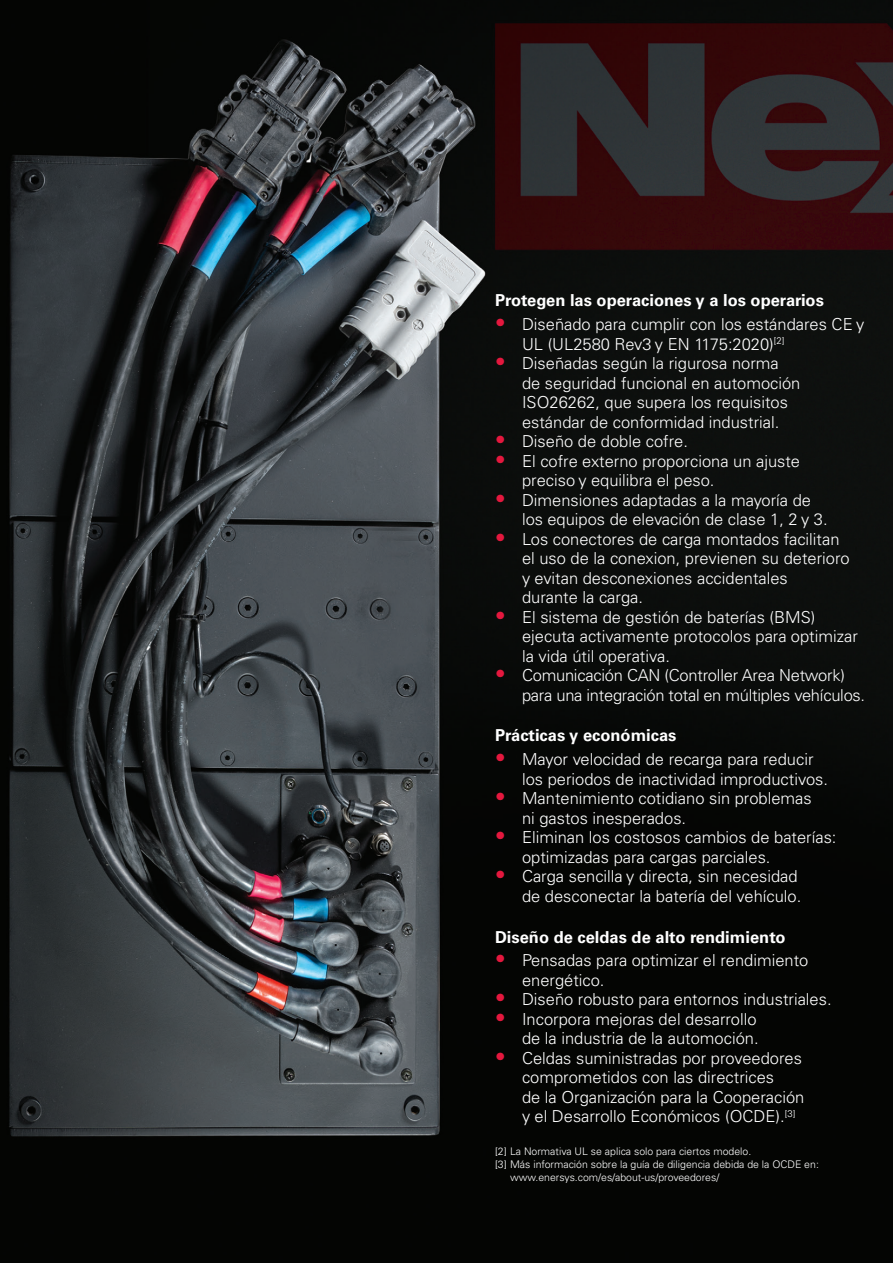
<style>
.page{position:relative;width:893px;height:1263px;background:#fff}
.page>*{position:absolute;margin:0;border:0;box-sizing:border-box;transform-origin:0 0}
.t1{font:300 16.5px/19.5px "Univers LT Pro 45";color:#fff}
.t2{font:700 16.5px "Univers LT Pro 65";color:#fff}
.t3{font:300 10.5px "Univers LT Pro 45";color:#fff}
.s1{font-size:21px;color:#e4183e}
</style>
<div class="page">
<img style="left:0;top:0;width:893px;height:1263px">
<p class="t2" style="left:495px;top:291px;width:330px">Protegen las operaciones y a los operarios</p>
<p class="t1" style="left:522px;top:315px;width:344px;text-indent:-27px"><span class="s1">•</span> Diseñado para cumplir con los estándares CE y<br>UL (UL2580 Rev3 y EN 1175:2020)<sup>[2]</sup></p>
<p class="t1" style="left:522px;top:354px;width:280px;text-indent:-27px"><span class="s1">•</span> Diseñadas según la rigurosa norma de seguridad funcional en automoción ISO26262, que supera los requisitos estándar de conformidad industrial.</p>
<p class="t1" style="left:495px;top:432px;width:194px"><span class="s1">•</span> Diseño de doble cofre.</p>
<p class="t1" style="left:522px;top:451px;width:280px;text-indent:-27px"><span class="s1">•</span> El cofre externo proporciona un ajuste preciso y equilibra el peso.</p>
<p class="t1" style="left:522px;top:490px;width:307px;text-indent:-27px"><span class="s1">•</span> Dimensiones adaptadas a la mayoría de los equipos de elevación de clase 1, 2 y 3.</p>
<p class="t1" style="left:522px;top:529px;width:329px;text-indent:-27px"><span class="s1">•</span> Los conectores de carga montados facilitan el uso de la conexion, previenen su deterioro y evitan desconexiones accidentales<br>durante la carga.</p>
<p class="t1" style="left:522px;top:607px;width:337px;text-indent:-27px"><span class="s1">•</span> El sistema de gestión de baterías (BMS) ejecuta activamente protocolos para optimizar la vida útil operativa.</p>
<p class="t1" style="left:522px;top:666px;width:345px;text-indent:-27px"><span class="s1">•</span> Comunicación CAN (Controller Area Network) para una integración total en múltiples vehículos.</p>
<p class="t2" style="left:495px;top:726px;width:183px">Prácticas y económicas</p>
<p class="t1" style="left:522px;top:750px;width:307px;text-indent:-27px"><span class="s1">•</span> Mayor velocidad de recarga para reducir los periodos de inactividad improductivos.</p>
<p class="t1" style="left:522px;top:789px;width:291px;text-indent:-27px"><span class="s1">•</span> Mantenimiento cotidiano sin problemas ni gastos inesperados.</p>
<p class="t1" style="left:522px;top:828px;width:316px;text-indent:-27px"><span class="s1">•</span> Eliminan los costosos cambios de baterías: optimizadas para cargas parciales.</p>
<p class="t1" style="left:495px;top:867px;width:308px;text-align:right"><span class="s1">•</span> Carga sencilla y directa, sin necesidad de desconectar la batería del vehículo.</p>
<p class="t2" style="left:495px;top:927px;width:292px">Diseño de celdas de alto rendimiento</p>
<p class="t1" style="left:522px;top:951px;width:288px;text-indent:-27px"><span class="s1">•</span> Pensadas para optimizar el rendimiento energético.</p>
<p class="t1" style="left:495px;top:990px;width:338px"><span class="s1">•</span> Diseño robusto para entornos industriales.</p>
<p class="t1" style="left:495px;top:1009px;width:265px;text-align:right"><span class="s1">•</span> Incorpora mejoras del desarrollo de la industria de la automoción.</p>
<p class="t1" style="left:522px;top:1048px;width:284px;text-indent:-27px"><span class="s1">•</span> Celdas suministradas por proveedores comprometidos con las directrices<br>de la Organización para la Cooperación y el Desarrollo Económicos (OCDE).<sup>[3]</sup></p>
<p class="t3" style="left:495px;top:1145px;width:258px">[2] La Normativa UL se aplica solo para ciertos modelo.</p>
<p class="t3" style="left:495px;top:1158px;width:325px">[3] Más información sobre la guía de diligencia debida de la OCDE en:</p>
<p class="t3" style="left:510px;top:1170px;width:211px">www.enersys.com/es/about-us/proveedores/</p>
</div>
